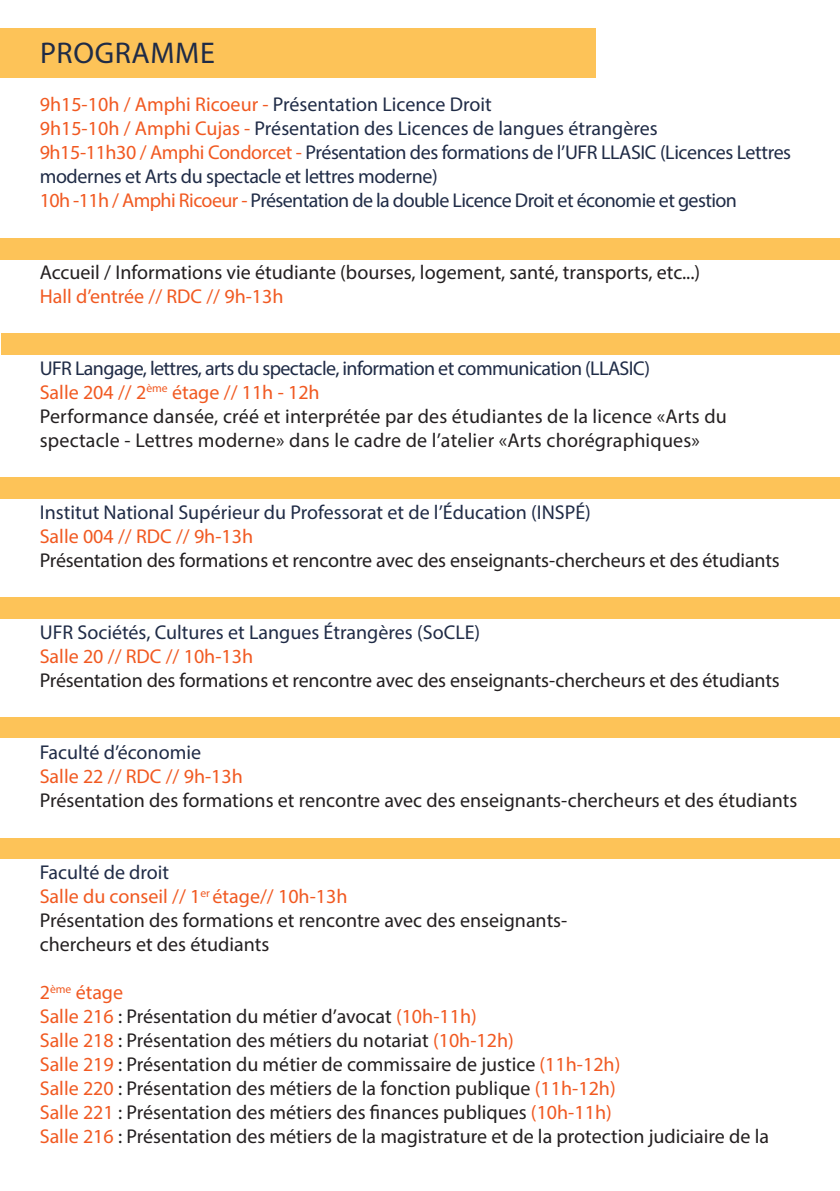
<style>
.page{position:relative;width:840px;height:1191px;background:#fff}
.page>*{position:absolute;margin:0;border:0;box-sizing:border-box;transform-origin:0 0}
.t1{font:30px "Myriad Pro";letter-spacing:.02em;color:#1f2b46}
.t2{font:20px/24px "Myriad Pro";color:#231f20}
.t3{font:20px/24px "Myriad Pro";letter-spacing:-.005em;color:#1f2b46}
.t4{font:20px "Myriad Pro";color:#f15921}
.s1{color:#f15921}
.s2{color:#1f2b46}
</style>
<div class="page">
<div style="left:0;top:28px;width:595px;height:50px;background:#fdc358"></div>
<div style="left:0;top:238px;width:839px;height:21px;background:#fdc358"></div>
<div style="left:1px;top:333px;width:838px;height:21px;background:#fdc358"></div>
<div style="left:0;top:477px;width:839px;height:21px;background:#fdc358"></div>
<div style="left:0;top:597px;width:839px;height:21px;background:#fdc358"></div>
<div style="left:0;top:717px;width:839px;height:21px;background:#fdc358"></div>
<div style="left:0;top:838px;width:839px;height:20px;background:#fdc358"></div>
<h1 class="t1" style="left:40px;top:34px;width:176px">PROGRAMME</h1>
<p class="t3" style="left:40px;top:92px;width:752px"><span class="s1">9h15-10h / Amphi Ricoeur -</span> Présentation Licence Droit<br><span class="s1">9h15-10h / Amphi Cujas -</span> Présentation des Licences de langues étrangères<br><span class="s1">9h15-11h30 / Amphi Condorcet -</span> Présentation des formations de l’UFR LLASIC (Licences Lettres modernes et Arts du spectacle et lettres moderne)<br><span class="s1">10h -11h / Amphi Ricoeur -</span> Présentation de la double Licence Droit et économie et gestion</p>
<p class="t2" style="left:40px;top:260px;width:661px">Accueil / Informations vie étudiante (bourses, logement, santé, transports, etc...)</p>
<p class="t4" style="left:40px;top:284px;width:245px">Hall d’entrée // RDC // 9h-13h</p>
<p class="t2" style="left:40px;top:356px;width:688px"><span class="s2">UFR Langage, lettres, arts du spectacle, information et communication (LLASIC)<br></span><span class="s1">Salle 204 // 2</span><sup>ème</sup> <span class="s1">étage // 11h - 12h<br></span>Performance dansée, créé et interprétée par des étudiantes de la licence «Arts du spectacle - Lettres moderne» dans le cadre de l’atelier «Arts chorégraphiques»</p>
<p class="t3" style="left:40px;top:500px;width:552px">Institut National Supérieur du Professorat et de l’Éducation (INSPÉ)</p>
<p class="t4" style="left:40px;top:524px;width:215px">Salle 004 // RDC // 9h-13h</p>
<p class="t2" style="left:40px;top:548px;width:741px">Présentation des formations et rencontre avec des enseignants-chercheurs et des étudiants</p>
<p class="t3" style="left:40px;top:620px;width:442px">UFR Sociétés, Cultures et Langues Étrangères (SoCLE)</p>
<p class="t4" style="left:40px;top:644px;width:215px">Salle 20 // RDC // 10h-13h</p>
<p class="t2" style="left:40px;top:668px;width:741px">Présentation des formations et rencontre avec des enseignants-chercheurs et des étudiants</p>
<p class="t3" style="left:40px;top:740px;width:163px">Faculté d’économie</p>
<p class="t4" style="left:40px;top:764px;width:204px">Salle 22 // RDC // 9h-13h</p>
<p class="t2" style="left:40px;top:788px;width:758px">Présentation des formations et rencontre avec des enseignants-chercheurs et des étudiants</p>
<p class="t2" style="left:40px;top:860px;width:529px"><span class="s2">Faculté de droit<br></span><span class="s1">Salle du conseil // 1</span><sup>er</sup> <span class="s1">étage// 10h-13h<br></span>Présentation des formations et rencontre avec des enseignants&shy;chercheurs et des étudiants</p>
<p class="t2" style="left:40px;top:980px;width:730px"><span class="s1">2</span><sup>ème</sup> <span class="s1">étage<br>Salle 216</span> : Présentation du métier d’avocat <span class="s1">(10h-11h)<br>Salle 218</span> : Présentation des métiers du notariat <span class="s1">(10h-12h)<br>Salle 219</span> : Présentation du métier de commissaire de justice <span class="s1">(11h-12h)<br>Salle 220</span> : Présentation des métiers de la fonction publique <span class="s1">(11h-12h)<br>Salle 221</span> : Présentation des métiers des finances publiques <span class="s1">(10h-11h)<br>Salle 216</span> : Présentation des métiers de la magistrature et de la protection judiciaire de la</p>
</div>
